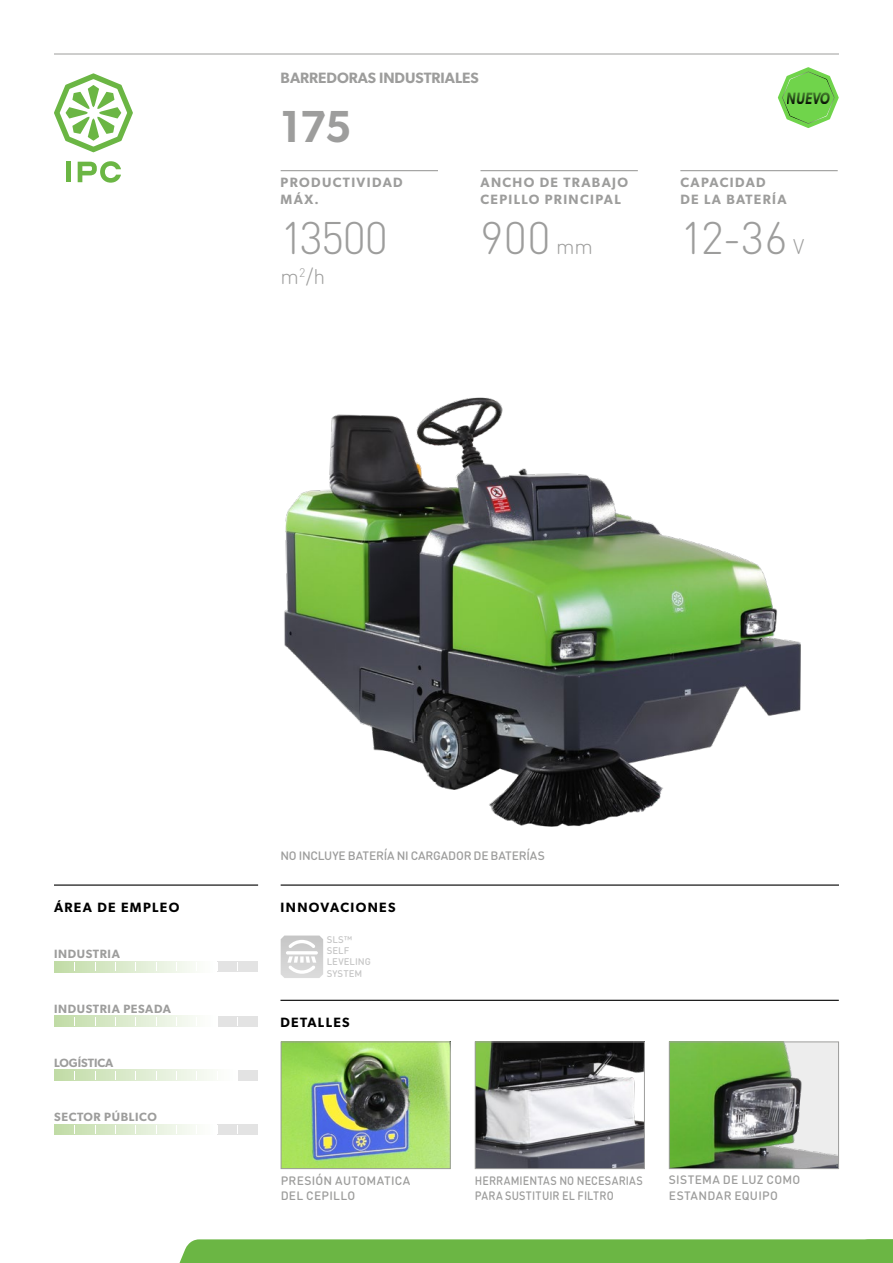
<style>
.page{position:relative;width:893px;height:1263px;background:#fff}
.page>*{position:absolute;margin:0;border:0;box-sizing:border-box;transform-origin:0 0}
.t1{font:300 45px "DIN Round Pro";letter-spacing:-.03em;color:#9d9d9c}
.t2{font:600 45px "Gibson";color:#9d9d9c;scale:.93 1}
.t3{font:300 21px "DIN Round Pro";color:#9d9d9c}
.t4{font:italic 600 16.5px "Gibson";letter-spacing:.005em;color:#000;scale:.78 1}
.t5{font:600 15px "Gibson";color:#9d9d9c}
.t6{font:600 13.5px/16.2px "Gibson";letter-spacing:.1em;color:#9d9d9c}
.t7{font:600 13.5px "Gibson";letter-spacing:.1em;color:#000}
.t8{font:500 12px/15.5px "DIN Round Pro";letter-spacing:.015em;color:#9d9d9c}
.t9{font:500 12px/15.5px "DIN Round Pro";letter-spacing:.015em;color:#9d9d9c;scale:.9 1}
.t10{font:600 12px "Gibson";letter-spacing:.05em;color:#9d9d9c}
.t11{font:500 12px "DIN Round Pro";letter-spacing:-.015em;color:#9d9d9c}
.t12{font:600 12px "Gibson";color:#9d9d9c}
.t13{font:500 9.6px/11.2px "DIN Round Pro";letter-spacing:.01em;color:#c6c6c6}
.s1{font-size:21px}
</style>
<div class="page">
<hr style="left:54px;top:54px;width:785px;height:1px;background:#9d9d9c">
<div style="left:66px;top:162px;width:5px;height:20px;background:#6bb644"></div>
<svg style="left:78px;top:161px;width:43px;height:22px"></svg>
<svg style="left:54px;top:73px;width:79px;height:79px"></svg>
<div style="left:179px;top:1239px;width:714px;height:24px;background:#6bb644"></div>
<img style="left:671px;top:1043px;width:166px;height:124px">
<div style="left:669px;top:1041px;width:170px;height:128px;border:1px solid #9d9d9c"></div>
<hr style="left:281px;top:170px;width:157px;height:1px;background:#9d9d9c">
<hr style="left:480px;top:170px;width:158px;height:1px;background:#9d9d9c">
<hr style="left:680px;top:170px;width:158px;height:1px;background:#9d9d9c">
<hr style="left:54px;top:884px;width:204px;height:2px;background:#000">
<div style="left:54px;top:961px;width:204px;height:11px;background:#e3e3e3"></div>
<svg style="left:54px;top:961px;width:163px;height:11px"></svg>
<div style="left:54px;top:1070px;width:204px;height:10px;background:#e3e3e3"></div>
<svg style="left:54px;top:1070px;width:183px;height:10px"></svg>
<div style="left:54px;top:1016px;width:204px;height:10px;background:#e3e3e3"></div>
<svg style="left:54px;top:1016px;width:163px;height:10px"></svg>
<div style="left:54px;top:1124px;width:204px;height:11px;background:#e3e3e3"></div>
<svg style="left:54px;top:1124px;width:163px;height:11px"></svg>
<img style="left:477px;top:1043px;width:166px;height:124px">
<div style="left:475px;top:1041px;width:170px;height:128px;border:1px solid #9d9d9c"></div>
<img style="left:283px;top:1043px;width:166px;height:124px">
<div style="left:281px;top:1041px;width:170px;height:128px;border:1px solid #9d9d9c"></div>
<hr style="left:280px;top:1000px;width:559px;height:1px;background:#000">
<hr style="left:281px;top:884px;width:558px;height:2px;background:#000">
<svg style="left:281px;top:935px;width:42px;height:43px"></svg>
<img style="left:284px;top:397px;width:517px;height:430px">
<svg style="left:778px;top:67px;width:61px;height:61px"></svg>
<p class="t5" style="left:281px;top:69px;width:200px">BARREDORAS INDUSTRIALES</p>
<h1 class="t2" style="left:281px;top:100px;width:78px">175</h1>
<p class="t4" style="left:787px;top:88px;width:57px">NUEVO</p>
<p class="t6" style="left:281px;top:174px;width:124px">PRODUCTIVIDAD<br>MÁX.</p>
<p class="t6" style="left:480px;top:174px;width:149px">ANCHO DE TRABAJO<br>CEPILLO PRINCIPAL</p>
<p class="t6" style="left:680px;top:174px;width:108px">CAPACIDAD<br>DE LA BATERÍA</p>
<h1 class="t1" style="left:281px;top:208px;width:109px">13500</h1>
<h2 class="t3" style="left:281px;top:262px;width:46px">m<sup>2</sup>/h</h2>
<h1 class="t1" style="left:480px;top:208px;width:114px">900 <span class="s1">mm</span></h1>
<h1 class="t1" style="left:680px;top:208px;width:125px">12-36 <span class="s1">V</span></h1>
<p class="t7" style="left:54px;top:899px;width:127px">ÁREA DE EMPLEO</p>
<p class="t10" style="left:54px;top:947px;width:67px">INDUSTRIA</p>
<p class="t10" style="left:54px;top:1001px;width:118px">INDUSTRIA PESADA</p>
<p class="t12" style="left:54px;top:1055px;width:61px">LOGÍSTICA</p>
<p class="t10" style="left:54px;top:1109px;width:104px">SECTOR PÚBLICO</p>
<p class="t11" style="left:280px;top:848px;width:266px">NO INCLUYE BATERÍA NI CARGADOR DE BATERÍAS</p>
<p class="t7" style="left:281px;top:899px;width:116px">INNOVACIONES</p>
<p class="t13" style="left:327px;top:933px;width:46px">SLS™<br>SELF<br>LEVELING<br>SYSTEM</p>
<p class="t7" style="left:280px;top:1014px;width:71px">DETALLES</p>
<p class="t8" style="left:281px;top:1172px;width:131px">PRESIÓN AUTOMATICA<br>DEL CEPILLO</p>
<p class="t9" style="left:475px;top:1172px;width:188px">HERRAMIENTAS NO NECESARIAS<br>PARA SUSTITUIR EL FILTRO</p>
<p class="t8" style="left:669px;top:1171px;width:133px">SISTEMA DE LUZ COMO<br>ESTANDAR EQUIPO</p>
</div>
